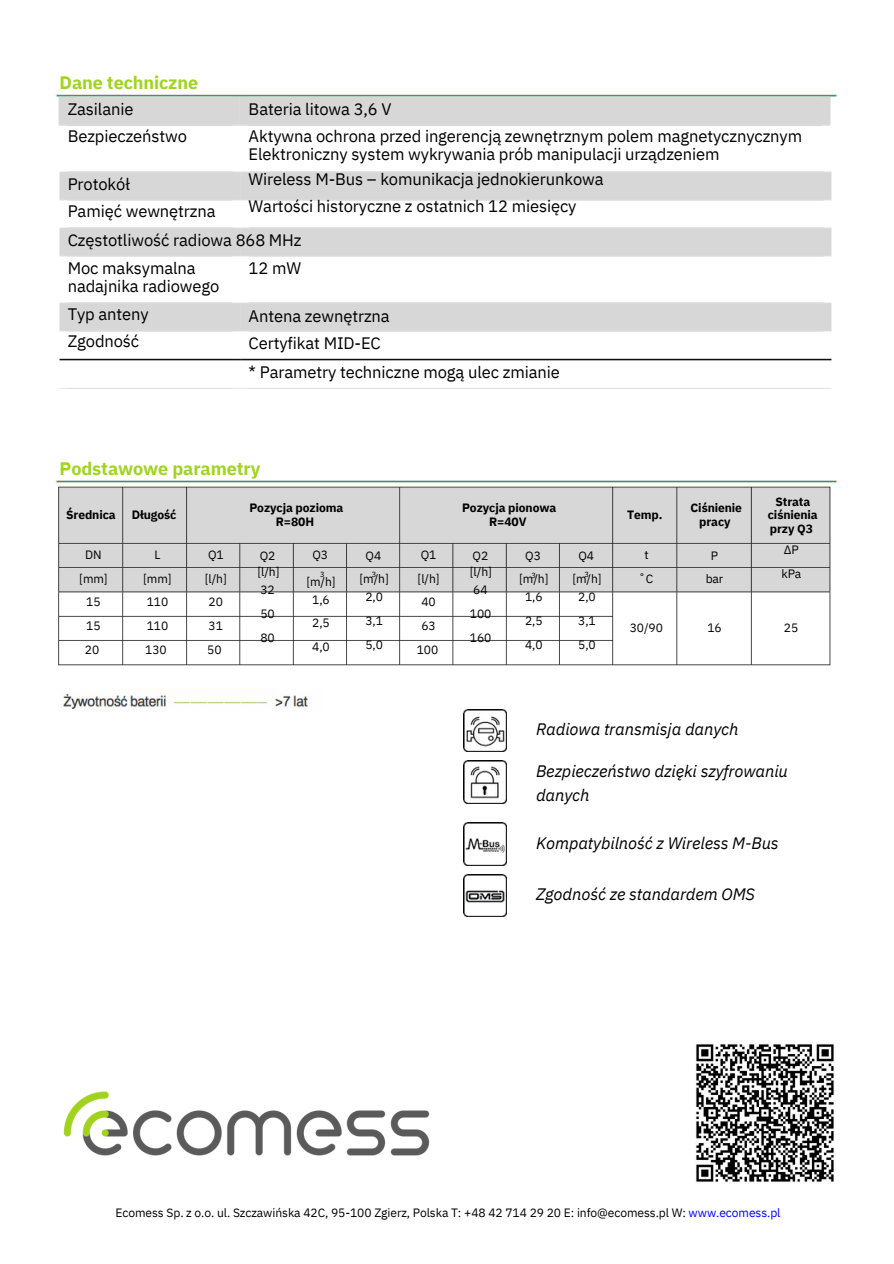
<style>
.page{position:relative;width:894px;height:1264px;background:#fff}
.page>*{position:absolute;margin:0;border:0;box-sizing:border-box;transform-origin:0 0}
.t1{font:700 18px "IBM Plex Sans";letter-spacing:-.005em;color:#a1d420}
.t2{font:16.5px/27px "IBM Plex Sans";letter-spacing:-.005em;color:#000}
.t3{font:italic 16.5px/24.8px "IBM Plex Sans";letter-spacing:-.005em;color:#000}
.t4{font:12px/23.7px "IBM Plex Sans";letter-spacing:-.005em;color:#000;text-align:center}
.t5{font:700 12px/13.5px "IBM Plex Sans";letter-spacing:-.005em;color:#000;text-align:center}
.t6{font:7.5px "IBM Plex Sans";color:#000}
.s1{color:#00f}
</style>
<div class="page">
<img style="left:56px;top:94px;width:781px;height:32px">
<img style="left:59px;top:358px;width:773px;height:31px">
<img style="left:56px;top:480px;width:781px;height:186px">
<img style="left:464px;top:709px;width:42px;height:43px">
<img style="left:464px;top:760px;width:42px;height:43px">
<img style="left:464px;top:823px;width:42px;height:42px">
<img style="left:464px;top:874px;width:42px;height:42px">
<img style="left:696px;top:1044px;width:138px;height:138px">
<img style="left:63px;top:1091px;width:367px;height:65px">
<img style="left:63px;top:693px;width:245px;height:17px">
<p class="t1" style="left:60px;top:71px;width:140px">Dane techniczne</p>
<p class="t2" style="left:68px;top:95px;width:121px">Zasilanie<br>Bezpieczeństwo</p>
<h4 class="t2" style="left:248px;top:95px;width:555px">Bateria litowa 3,6 V<br>Aktywna ochrona przed ingerencją zewnętrznym polem magnetycznycznym</h4>
<h4 class="t2" style="left:248px;top:141px;width:472px;line-height:24.8px">Elektroniczny system wykrywania prób manipulacji urządzeniem<br>Wireless M-Bus – komunikacja jednokierunkowa</h4>
<h4 class="t2" style="left:248px;top:192px;width:329px">Wartości historyczne z ostatnich 12 miesięcy</h4>
<p class="t2" style="left:68px;top:170px;width:149px">Protokół<br>Pamięć wewnętrzna</p>
<p class="t2" style="left:68px;top:226px;width:235px">Częstotliwość radiowa 868 MHz</p>
<p class="t2" style="left:68px;top:259px;width:153px;line-height:18px">Moc maksymalna nadajnika radiowego</p>
<p class="t2" style="left:68px;top:300px;width:83px">Typ anteny<br>Zgodność</p>
<p class="t2" style="left:248px;top:254px;width:54px">12 mW</p>
<p class="t2" style="left:248px;top:302px;width:143px">Antena zewnętrzna<br>Certyfikat MID-EC</p>
<p class="t2" style="left:248px;top:358px;width:313px">* Parametry techniczne mogą ulec zmianie</p>
<p class="t1" style="left:60px;top:456px;width:202px">Podstawowe parametry</p>
<p class="t5" style="left:66px;top:508px;width:51px">Średnica</p>
<h1 class="t4" style="left:79px;top:543px;width:30px">DN [mm]<br>15<br>15<br>20</h1>
<h2 class="t5" style="left:132px;top:508px;width:46px">Długość</h2>
<h2 class="t4" style="left:143px;top:543px;width:30px">L [mm]<br>110<br>110<br>130</h2>
<p class="t4" style="left:205px;top:543px;width:24px">Q1 [l/h]<br>20<br>31<br>50</p>
<h2 class="t5" style="left:249px;top:501px;width:95px">Pozycja pozioma<br>R=80H</h2>
<p class="t4" style="left:260px;top:543px;width:17px">Q2</p>
<h2 class="t4" style="left:257px;top:560px;width:24px">[l/h]</h2>
<h2 class="t4" style="left:260px;top:578px;width:16px">32</h2>
<h2 class="t4" style="left:260px;top:601px;width:16px">50</h2>
<p class="t4" style="left:260px;top:625px;width:16px">80</p>
<h2 class="t4" style="left:312px;top:542px;width:17px">Q3</h2>
<p class="t6" style="left:320px;top:569px;width:6px">3</p>
<h1 class="t4" style="left:306px;top:569px;width:31px">[m/h]</h1>
<p class="t4" style="left:312px;top:587px;width:19px">1,6</p>
<h4 class="t4" style="left:312px;top:611px;width:19px">2,5</h4>
<p class="t4" style="left:312px;top:634px;width:19px">4,0</p>
<h4 class="t4" style="left:365px;top:543px;width:17px">Q4</h4>
<p class="t6" style="left:371px;top:569px;width:6px">3</p>
<p class="t4" style="left:359px;top:567px;width:31px">[m/h]</p>
<h4 class="t4" style="left:365px;top:585px;width:19px">2,0</h4>
<p class="t4" style="left:365px;top:608px;width:19px">3,1</p>
<p class="t4" style="left:365px;top:632px;width:19px">5,0</p>
<p class="t4" style="left:416px;top:543px;width:24px">Q1 [l/h]<br>40<br>63<br>100</p>
<p class="t5" style="left:462px;top:501px;width:96px">Pozycja pionowa<br>R=40V</p>
<p class="t4" style="left:472px;top:543px;width:17px">Q2</p>
<h3 class="t4" style="left:469px;top:560px;width:24px">[l/h]</h3>
<p class="t4" style="left:473px;top:578px;width:16px">64</p>
<p class="t4" style="left:469px;top:601px;width:23px">100</p>
<p class="t4" style="left:469px;top:625px;width:23px">160</p>
<p class="t4" style="left:525px;top:543px;width:17px">Q3</p>
<p class="t6" style="left:531px;top:570px;width:6px">3</p>
<h3 class="t4" style="left:519px;top:567px;width:31px">[m/h]</h3>
<p class="t4" style="left:525px;top:585px;width:19px">1,6</p>
<p class="t4" style="left:525px;top:608px;width:19px">2,5</p>
<p class="t4" style="left:525px;top:632px;width:19px">4,0</p>
<p class="t4" style="left:578px;top:543px;width:17px">Q4</p>
<p class="t6" style="left:584px;top:569px;width:6px">3</p>
<p class="t4" style="left:572px;top:567px;width:31px">[m/h]</p>
<h4 class="t4" style="left:578px;top:585px;width:19px">2,0</h4>
<p class="t4" style="left:578px;top:608px;width:19px">3,1</p>
<p class="t4" style="left:578px;top:632px;width:19px">5,0</p>
<p class="t5" style="left:627px;top:508px;width:37px">Temp.</p>
<p class="t4" style="left:638px;top:543px;width:16px">t ˚C</p>
<p class="t4" style="left:629px;top:616px;width:35px">30/90</p>
<p class="t5" style="left:690px;top:501px;width:53px">Ciśnienie pracy</p>
<p class="t4" style="left:710px;top:543px;width:9px">P</p>
<p class="t4" style="left:705px;top:567px;width:19px">bar</p>
<h3 class="t4" style="left:707px;top:616px;width:16px">16</h3>
<h3 class="t5" style="left:767px;top:494px;width:51px">Strata ciśnienia przy Q3</h3>
<p class="t4" style="left:783px;top:537px;width:16px">ΔP</p>
<p class="t4" style="left:781px;top:561px;width:21px">kPa</p>
<p class="t4" style="left:783px;top:616px;width:16px">25</p>
<p class="t3" style="left:536px;top:716px;width:204px">Radiowa transmisja danych</p>
<p class="t3" style="left:536px;top:758px;width:253px">Bezpieczeństwo dzięki szyfrowaniu danych</p>
<h4 class="t3" style="left:536px;top:830px;width:244px">Kompatybilność z Wireless M-Bus</h4>
<p class="t3" style="left:536px;top:881px;width:220px">Zgodność ze standardem OMS</p>
<p class="t4" style="left:115px;top:1200px;width:666px">Ecomess Sp. z o.o. ul. Szczawińska 42C, 95-100 Zgierz, Polska T: +48 42 714 29 20 E: info@ecomess.pl W: <span class="s1">www.ecomess.pl</span></p>
</div>
